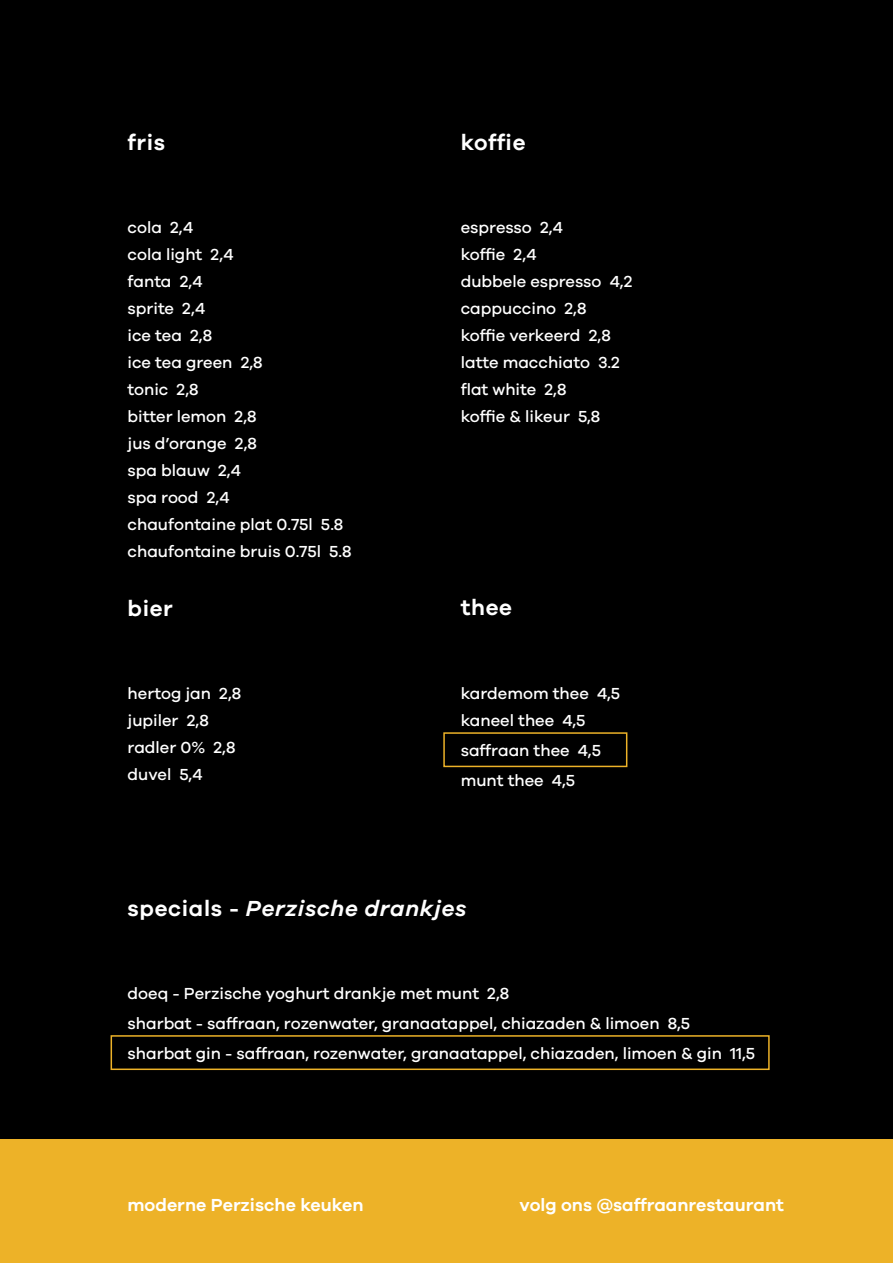
<style>
.page{position:relative;width:893px;height:1263px;background:#000}
.page>*{position:absolute;margin:0;border:0;box-sizing:border-box;transform-origin:0 0}
.t1{font:italic 600 22.5px "Galano Grotesque";letter-spacing:.03em;color:#fff}
.t2{font:600 22.5px "Galano Grotesque";letter-spacing:.03em;color:#fff}
.t3{font:600 18px "Galano Grotesque";color:#fff}
.t4{font:500 16.5px/27px "Galano Grotesque";color:#fff}
.s1{font-style:normal}
</style>
<div class="page">
<div style="left:0;top:1140px;width:893px;height:123px;background:#edb228"></div>
<div style="left:111px;top:1035px;width:659px;height:35px;border:2px solid #edb228"></div>
<div style="left:443px;top:732px;width:184px;height:35px;border:2px solid #edb228"></div>
<h1 class="t2" style="left:128px;top:129px;width:39px">fris</h1>
<h1 class="t2" style="left:461px;top:129px;width:66px">koffie</h1>
<p class="t4" style="left:128px;top:214px;width:226px">cola 2,4<br>cola light 2,4<br>fanta 2,4<br>sprite 2,4<br>ice tea 2,8<br>ice tea green 2,8<br>tonic 2,8<br>bitter lemon 2,8<br>jus d’orange 2,8<br>spa blauw 2,4<br>spa rood 2,4<br>chaufontaine plat 0.75l 5.8 chaufontaine bruis 0.75l 5.8</p>
<h1 class="t2" style="left:128px;top:594px;width:47px">bier</h1>
<p class="t4" style="left:128px;top:679px;width:115px">hertog jan 2,8 jupiler 2,8 radler 0% 2,8 duvel 5,4</p>
<p class="t4" style="left:461px;top:214px;width:173px">espresso 2,4<br>koffie 2,4<br>dubbele espresso 4,2 cappuccino 2,8 koffie verkeerd 2,8 latte macchiato 3.2 flat white 2,8<br>koffie &amp; likeur 5,8</p>
<h1 class="t2" style="left:461px;top:594px;width:53px">thee</h1>
<p class="t4" style="left:461px;top:679px;width:161px">kardemom thee 4,5 kaneel thee 4,5</p>
<p class="t4" style="left:461px;top:735px;width:142px;line-height:30px">saffraan thee 4,5 munt thee 4,5</p>
<h1 class="t1" style="left:128px;top:894px;width:341px"><span class="s1">specials -</span> Perzische drankjes</h1>
<p class="t4" style="left:128px;top:978px;width:629px;line-height:30px">doeq - Perzische yoghurt drankje met munt 2,8<br>sharbat - saffraan, rozenwater, granaatappel, chiazaden &amp; limoen 8,5 sharbat gin - saffraan, rozenwater, granaatappel, chiazaden, limoen &amp; gin 11,5</p>
<p class="t3" style="left:128px;top:1194px;width:237px">moderne Perzische keuken</p>
<p class="t3" style="left:520px;top:1194px;width:266px">volg ons @saffraanrestaurant</p>
</div>
